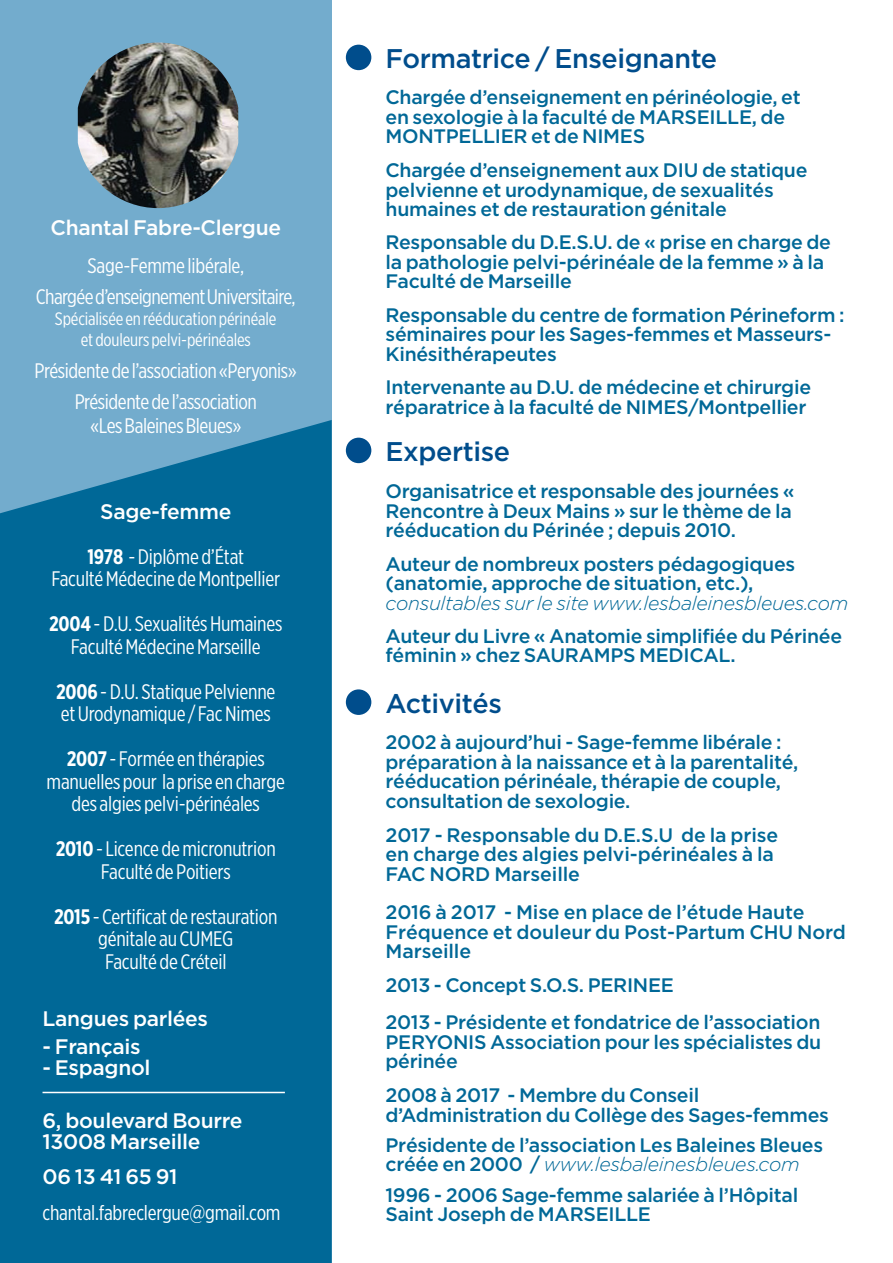
<style>
.page{position:relative;width:893px;height:1263px;background:#fff}
.page>*{position:absolute;margin:0;border:0;box-sizing:border-box;transform-origin:0 0}
.t1{font:500 27px "Gotham";letter-spacing:-.015em;color:#004d8c}
.t2{font:21px/24px "Gotham X Narrow";letter-spacing:-.01em;color:#fff;text-align:center}
.t3{font:500 21px "Gotham";letter-spacing:-.015em;color:#fff}
.t4{font:21px "Gotham X Narrow";letter-spacing:-.03em;color:#fff}
.t5{font:500 19.5px/19.5px "Gotham";letter-spacing:-.015em;color:#006897}
.t6{font:18px "Gotham X Narrow";letter-spacing:-.01em;color:#fff}
.s1{font-weight:700}
.s2{font-weight:300;font-style:italic}
</style>
<div class="page">
<div style="left:0;top:0;width:332px;height:1263px;background:#73accd"></div>
<div style="left:0;top:420px;width:332px;height:843px;background:#006897"></div>
<img style="left:78px;top:43px;width:160px;height:165px">
<hr style="left:43px;top:1092px;width:242px;height:1px;background:#fff">
<div style="left:346px;top:45px;width:25px;height:25px;background:#004d8c;border-radius:50%"></div>
<div style="left:346px;top:438px;width:25px;height:25px;background:#004d8c;border-radius:50%"></div>
<div style="left:346px;top:689px;width:25px;height:26px;background:#004d8c;border-radius:50%"></div>
<p class="t3" style="left:51px;top:216px;width:232px">Chantal Fabre-Clergue</p>
<p class="t2" style="left:87px;top:253px;width:158px">Sage-Femme libérale,</p>
<p class="t4" style="left:36px;top:284px;width:261px">Chargée d’enseignement Universitaire,</p>
<p class="t6" style="left:55px;top:308px;width:223px">Spécialisée en rééducation périnéale</p>
<p class="t6" style="left:81px;top:329px;width:171px">et douleurs pelvi-périnéales</p>
<p class="t2" style="left:35px;top:358px;width:264px">Présidente de l’association «Peryonis»</p>
<p class="t2" style="left:75px;top:389px;width:184px">Présidente de l’association «Les Baleines Bleues»</p>
<p class="t3" style="left:100px;top:499px;width:133px">Sage-femme</p>
<p class="t2" style="left:88px;top:544px;width:158px"><span class="s1">1978</span> - Diplôme d’État</p>
<p class="t2" style="left:51px;top:566px;width:230px">Faculté Médecine de Montpellier</p>
<p class="t2" style="left:49px;top:611px;width:235px"><span class="s1">2004</span> - D.U. Sexualités Humaines</p>
<p class="t2" style="left:71px;top:634px;width:191px">Faculté Médecine Marseille</p>
<p class="t2" style="left:56px;top:679px;width:221px"><span class="s1">2006</span> - D.U. Statique Pelvienne</p>
<p class="t2" style="left:61px;top:701px;width:212px">et Urodynamique / Fac Nimes</p>
<p class="t2" style="left:67px;top:746px;width:200px"><span class="s1">2007</span> - Formée en thérapies</p>
<p class="t2" style="left:47px;top:769px;width:240px">manuelles pour la prise en charge</p>
<p class="t2" style="left:72px;top:791px;width:190px">des algies pelvi-périnéales</p>
<p class="t2" style="left:56px;top:836px;width:221px"><span class="s1">2010</span> - Licence de micronutrion</p>
<p class="t2" style="left:101px;top:859px;width:131px">Faculté de Poitiers</p>
<p class="t2" style="left:54px;top:904px;width:225px"><span class="s1">2015</span> - Certificat de restauration</p>
<p class="t2" style="left:98px;top:926px;width:137px">génitale au CUMEG</p>
<p class="t2" style="left:105px;top:949px;width:123px">Faculté de Créteil</p>
<p class="t3" style="left:43px;top:1006px;width:167px">Langues parlées</p>
<p class="t3" style="left:43px;top:1035px;width:100px">- Français</p>
<p class="t3" style="left:43px;top:1056px;width:110px">- Espagnol</p>
<p class="t3" style="left:43px;top:1109px;width:201px">6, boulevard Bourre</p>
<p class="t3" style="left:43px;top:1130px;width:160px">13008 Marseille</p>
<p class="t3" style="left:43px;top:1164px;width:136px">06 13 41 65 91</p>
<p class="t2" style="left:43px;top:1200px;width:240px">chantal.fabreclergue@gmail.com</p>
<p class="t1" style="left:386px;top:43px;width:333px">Formatrice / Enseignante</p>
<p class="t5" style="left:386px;top:87px;width:417px">Chargée d’enseignement en périnéologie, et en sexologie à la faculté de MARSEILLE, de<br>MONTPELLIER et de NIMES</p>
<p class="t5" style="left:386px;top:160px;width:423px">Chargée d’enseignement aux DIU de statique pelvienne et urodynamique, de sexualités humaines et de restauration génitale</p>
<p class="t5" style="left:386px;top:232px;width:447px">Responsable du D.E.S.U. de « prise en charge de la pathologie pelvi-périnéale de la femme » à la<br>Faculté de Marseille</p>
<p class="t5" style="left:386px;top:305px;width:460px">Responsable du centre de formation Périneform : séminaires pour les Sages-femmes et Masseurs-<br>Kinésithérapeutes</p>
<p class="t5" style="left:386px;top:377px;width:427px">Intervenante au D.U. de médecine et chirurgie réparatrice à la faculté de NIMES/Montpellier</p>
<p class="t1" style="left:386px;top:436px;width:126px">Expertise</p>
<p class="t5" style="left:386px;top:481px;width:410px">Organisatrice et responsable des journées «<br>Rencontre à Deux Mains » sur le thème de la rééducation du Périnée ; depuis 2010.</p>
<p class="t5" style="left:386px;top:553px;width:464px">Auteur de nombreux posters pédagogiques (anatomie, approche de situation, etc.), <span class="s2">consultables sur le site www.lesbaleinesbleues.com</span></p>
<p class="t5" style="left:386px;top:626px;width:458px">Auteur du Livre « Anatomie simplifiée du Périnée féminin » chez SAURAMPS MEDICAL.</p>
<p class="t1" style="left:386px;top:688px;width:118px">Activités</p>
<p class="t5" style="left:386px;top:732px;width:414px">2002 à aujourd’hui - Sage-femme libérale : préparation à la naissance et à la parentalité, rééducation périnéale, thérapie de couple, consultation de sexologie.</p>
<p class="t5" style="left:386px;top:824px;width:394px">2017 - Responsable du D.E.S.U de la prise en charge des algies pelvi-périnéales à la<br>FAC NORD Marseille</p>
<p class="t5" style="left:386px;top:902px;width:462px">2016 à 2017 - Mise en place de l’étude Haute<br>Fréquence et douleur du Post-Partum CHU Nord<br>Marseille</p>
<p class="t5" style="left:386px;top:975px;width:290px">2013 - Concept S.O.S. PERINEE</p>
<p class="t5" style="left:386px;top:1012px;width:437px;text-align:justify">2013 - Présidente et fondatrice de l’association PERYONIS Association pour les spécialistes du périnée</p>
<p class="t5" style="left:386px;top:1085px;width:445px">2008 à 2017 - Membre du Conseil d’Administration du Collège des Sages-femmes</p>
<p class="t5" style="left:386px;top:1135px;width:439px">Présidente de l’association Les Baleines Bleues créée en 2000 / <span class="s2">www.lesbaleinesbleues.com</span></p>
<p class="t5" style="left:386px;top:1184px;width:414px">1996 - 2006 Sage-femme salariée à l’Hôpital<br>Saint Joseph de MARSEILLE</p>
</div>
